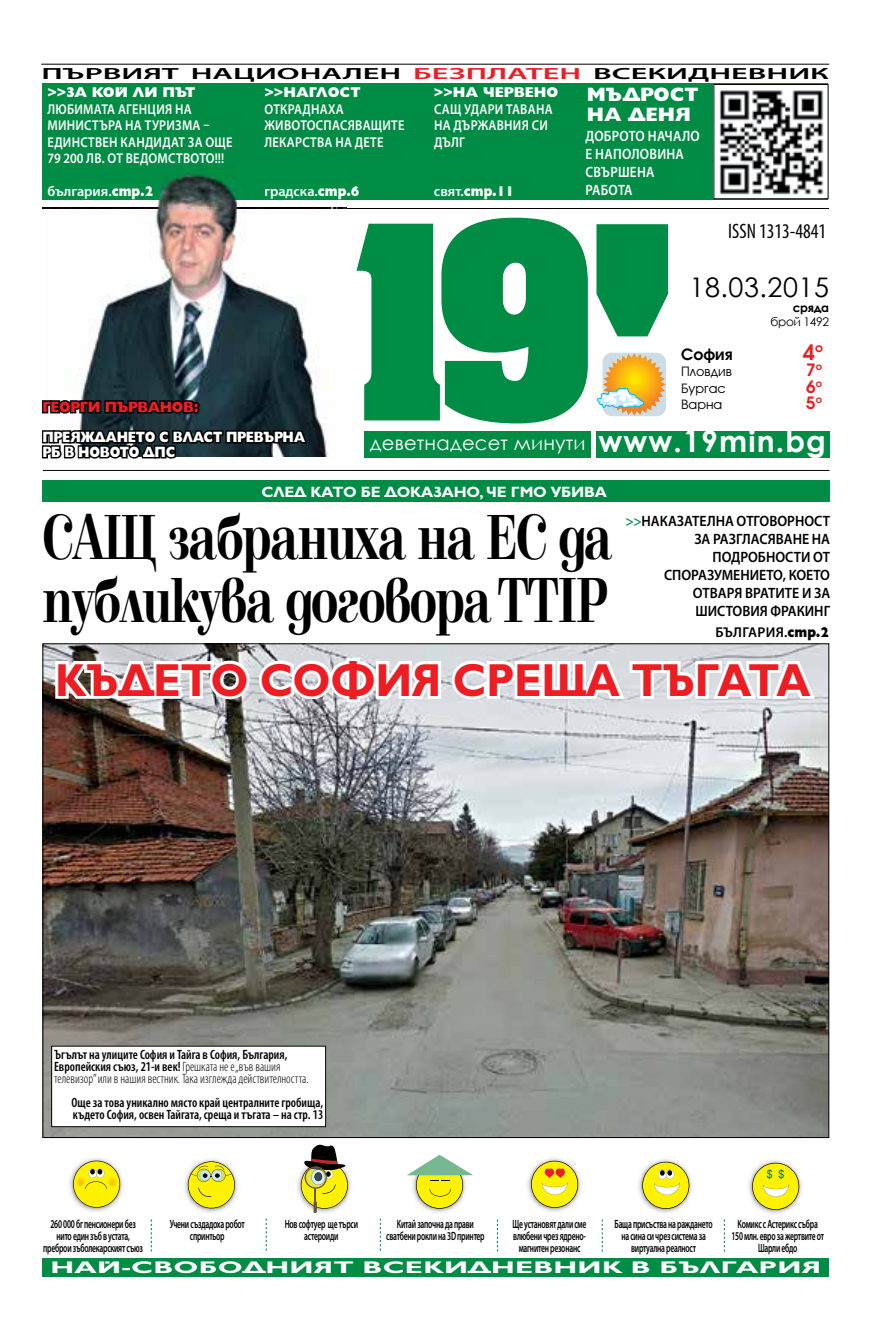
<style>
.page{position:relative;width:893px;height:1340px;background:#fff}
.page>*{position:absolute;margin:0;border:0;box-sizing:border-box;transform-origin:0 0}
.t1{font:700 66px/63px "Elfin CYR";letter-spacing:-.025em;color:#000;scale:.74 1}
.t2{font:700 46.5px "Gilt";letter-spacing:-.01em;color:#ed1d24;scale:.94 1}
.t3{font:700 29.85px "Century Gothic";letter-spacing:.04em;color:#fff}
.t4{font:27px "Century Gothic";letter-spacing:.02em;color:#000}
.t5{font:700 22.35px "Avanti CYR";color:#ed1d24}
.t6{font:condensed 21px "Myriad Pro";color:#000;scale:.95 1}
.t7{font:19.5px "Century Gothic";letter-spacing:.01em;color:#fff}
.t8{font:800 19.5px/19.5px "Gilt";color:#fff}
.t9{font:700 17.85px "Avanti CYR";color:#ed1d24}
.t10{font:700 16.95px "Gilt";letter-spacing:.01em;color:#fff;scale:1.68 1}
.t11{font:700 16.35px "Avanti CYR";color:#000}
.t12{font:600 16.2px "Myriad Pro";color:#000;scale:2 1}
.t13{font:600 15px/18px "Myriad Pro";color:#000;text-align:right;scale:.93 1}
.t14{font:600 15px/18px "Myriad Pro";letter-spacing:.02em;color:#fff;scale:.88 1}
.t15{font:800 15px/15px "Gilt";letter-spacing:-.02em;color:#fff;scale:.86 1}
.t16{font:700 15px "Gilt";letter-spacing:-.01em;color:#fff;scale:1.04 1}
.t17{font:800 15px "Gilt";letter-spacing:-.02em;color:#ed1d24;scale:.93 1}
.t18{font:600 14.25px/16.5px "Myriad Pro";letter-spacing:.02em;color:#fff;scale:.88 1}
.t19{font:800 14.25px "Gilt";color:#fff}
.t20{font:600 14.25px "Myriad Pro";color:#fff}
.t21{font:600 14.25px "Myriad Pro";letter-spacing:.02em;color:#000}
.t22{font:800 14.25px "Gilt";color:#fff;scale:.89 1}
.t23{font:300 condensed 13.5px/12px "Myriad Pro";color:#000;scale:.95 1}
.t24{font:600 condensed 13.5px/12px "Myriad Pro";color:#000;scale:.95 1}
.t25{font:13.35px "Avanti CYR";color:#000}
.t26{font:600 12px/12px "Myriad Pro";letter-spacing:-.03em;color:#000;text-align:center;scale:.63 1}
.t27{font:12px "Century Gothic";letter-spacing:-.03em;color:#000}
.t28{font:700 12px "Century Gothic";letter-spacing:-.03em;color:#000}
.s1{color:#ed1d24}
.s2{font-family:"Gilt";font-weight:800}
.s3{font-family:"Myriad Pro";font-weight:600}
.s4{color:#008c44}
.s5{font-weight:600}
</style>
<div class="page">
<svg style="left:596px;top:224px;width:72px;height:112px;background:#1e995a"></svg>
<div style="left:364px;top:431px;width:465px;height:27px;background:#008c44"></div>
<div style="left:591px;top:426px;width:5px;height:34px;background:#fff"></div>
<hr style="left:43px;top:208px;width:786px;height:1px;background:#000">
<svg style="left:356px;top:218px;width:232px;height:205px"></svg>
<hr style="left:43px;top:470px;width:786px;height:1px;background:#000">
<hr style="left:41px;top:64px;width:788px;height:1px;background:#000">
<div style="left:43px;top:83px;width:785px;height:117px;background:#008c44"></div>
<div style="left:714px;top:84px;width:114px;height:115px;background:#fff"></div>
<img style="left:719px;top:90px;width:105px;height:105px">
<svg style="left:602px;top:353px;width:64px;height:63px"></svg>
<img style="left:603px;top:353px;width:62px;height:63px">
<svg style="left:597px;top:388px;width:47px;height:21px"></svg>
<img style="left:43px;top:173px;width:304px;height:284px">
<img style="left:43px;top:208px;width:304px;height:1px">
<svg style="left:42px;top:395px;width:157px;height:21px;background:#272e31"></svg>
<div style="left:193px;top:402px;width:6px;height:7px;border:3px solid #000;border-radius:50%"></div>
<svg style="left:41px;top:423px;width:268px;height:36px;background:#252e32"></svg>
<div style="left:43px;top:480px;width:787px;height:22px;background:#008c44"></div>
<img style="left:424px;top:1208px;width:30px;height:5px">
<svg style="left:407px;top:1155px;width:66px;height:53px"></svg>
<svg style="left:151px;top:1219px;width:1px;height:32px"></svg>
<svg style="left:266px;top:1218px;width:1px;height:32px"></svg>
<svg style="left:380px;top:1218px;width:1px;height:32px"></svg>
<svg style="left:497px;top:1219px;width:1px;height:32px"></svg>
<svg style="left:602px;top:1219px;width:1px;height:32px"></svg>
<svg style="left:724px;top:1219px;width:1px;height:32px"></svg>
<img style="left:184px;top:1159px;width:54px;height:54px">
<svg style="left:188px;top:1161px;width:47px;height:47px;background:#e0db44"></svg>
<img style="left:748px;top:1160px;width:54px;height:54px">
<img style="left:45px;top:645px;width:782px;height:490px">
<svg style="left:52px;top:654px;width:767px;height:51px"></svg>
<img style="left:527px;top:1158px;width:54px;height:54px">
<svg style="left:531px;top:1160px;width:47px;height:47px"></svg>
<img style="left:69px;top:1158px;width:54px;height:54px">
<svg style="left:73px;top:1160px;width:47px;height:47px;background:#e8de3b"></svg>
<img style="left:297px;top:1173px;width:54px;height:40px">
<svg style="left:301px;top:1144px;width:47px;height:68px"></svg>
<div style="left:52px;top:1046px;width:274px;height:80px;background:#fff"></div>
<div style="left:51px;top:1045px;width:275px;height:82px;border:1px solid #000"></div>
<img style="left:638px;top:1159px;width:54px;height:54px">
<svg style="left:642px;top:1161px;width:47px;height:47px"></svg>
<div style="left:43px;top:1258px;width:786px;height:18px;background:#008c44"></div>
<svg style="left:752px;top:1162px;width:47px;height:47px"></svg>
<h3 class="t12" style="left:42px;top:63px;width:395px">ПЪРВИЯТ НАЦИОНАЛЕН <span class="s1">БЕЗПЛАТЕН</span> ВСЕКИДНЕВНИК</h3>
<p class="t19" style="left:47px;top:84px;width:150px">&gt;&gt;ЗА КОЙ ЛИ ПЪТ</p>
<p class="t18" style="left:47px;top:100px;width:212px">ЛЮБИМАТА АГЕНЦИЯ НА<br>МИНИСТЪРА НА ТУРИЗМА –<br>ЕДИНСТВЕН КАНДИДАТ ЗА ОЩЕ<br>79 200 ЛВ. ОТ ВЕДОМСТВОТО!!!</p>
<p class="t20" style="left:47px;top:182px;width:108px">българия.<span class="s2">стр.2</span></p>
<p class="t19" style="left:264px;top:84px;width:98px">&gt;&gt;НАГЛОСТ</p>
<p class="t18" style="left:264px;top:100px;width:161px">ОТКРАДНАХА<br>ЖИВОТОСПАСЯВАЩИТЕ<br>ЛЕКАРСТВА НА ДЕТЕ</p>
<p class="t20" style="left:264px;top:182px;width:97px">градска.<span class="s2">стр.6</span></p>
<p class="t19" style="left:434px;top:84px;width:126px">&gt;&gt;НА ЧЕРВЕНО</p>
<p class="t18" style="left:434px;top:100px;width:136px">САЩ УДАРИ ТАВАНА<br>НА ДЪРЖАВНИЯ СИ<br>ДЪЛГ</p>
<p class="t22" style="left:434px;top:183px;width:92px"><span class="s3">свят.</span>стр.11</p>
<h3 class="t8" style="left:587px;top:85px;width:113px">МЪДРОСТ<br>НА ДЕНЯ</h3>
<p class="t14" style="left:585px;top:127px;width:131px">ДОБРОТО НАЧАЛО<br>Е НАПОЛОВИНА<br>СВЪРШЕНА<br>РАБОТА</p>
<h3 class="t6" style="left:728px;top:218px;width:104px">ISSN 1313-4841</h3>
<p class="t17" style="left:43px;top:398px;width:170px">ГЕОРГИ ПЪРВАНОВ:</p>
<p class="t15" style="left:43px;top:429px;width:307px">ПРЕЯЖДАНЕТО С ВЛАСТ ПРЕВЪРНА<br>РБ В НОВОТО ДПС</p>
<h3 class="t7" style="left:370px;top:429px;width:217px">деветнадесет минути</h3>
<h3 class="t4" style="left:690px;top:268px;width:141px">18.03.2015</h3>
<p class="t28" style="left:793px;top:298px;width:38px">сряда</p>
<p class="t27" style="left:771px;top:313px;width:60px">брой 1492</p>
<h3 class="t11" style="left:681px;top:344px;width:53px">София</h3>
<h3 class="t5" style="left:803px;top:338px;width:21px">4<sup>о</sup></h3>
<p class="t25" style="left:681px;top:364px;width:52px">Пловдив</p>
<h3 class="t9" style="left:806px;top:359px;width:17px">7<sup>о</sup></h3>
<p class="t25" style="left:681px;top:380px;width:46px">Бургас</p>
<h3 class="t9" style="left:806px;top:375px;width:17px">6<sup>о</sup></h3>
<p class="t25" style="left:681px;top:397px;width:43px">Варна</p>
<h3 class="t9" style="left:806px;top:392px;width:17px">5<sup>о</sup></h3>
<h3 class="t3" style="left:598px;top:419px;width:229px">www.19min.bg</h3>
<p class="t16" style="left:261px;top:483px;width:334px">СЛЕД КАТО БЕ ДОКАЗАНО, ЧЕ ГМО УБИВА</p>
<h1 class="t1" style="left:43px;top:507px;width:772px">САЩ забраниха на ЕС да публикува договора TTIP</h1>
<p class="t13" style="left:625px;top:511px;width:222px"><span class="s4">&gt;&gt;</span>НАКАЗАТЕЛНА ОТГОВОРНОСТ<br>ЗА РАЗГЛАСЯВАНЕ НА<br>ПОДРОБНОСТИ ОТ<br>СПОРАЗУМЕНИЕТО, КОЕТО<br>ОТВАРЯ ВРАТИТЕ И ЗА<br>ШИСТОВИЯ ФРАКИНГ</p>
<p class="t21" style="left:715px;top:623px;width:115px">БЪЛГАРИЯ.<span class="s2">стр.2</span></p>
<h2 class="t2" style="left:55px;top:654px;width:805px">КЪДЕТО СОФИЯ СРЕЩА ТЪГАТА</h2>
<p class="t23" style="left:54px;top:1048px;width:269px"><span class="s5">Ъгълът на улиците София и Тайга в София, България,<br>Европейския съюз, 21-и век!</span> Грешката не е „във вашия телевизор” или в нашия вестник. Така изглежда действителността.</p>
<p class="t24" style="left:72px;top:1096px;width:267px">Още за това уникално място край централните гробища, където София, освен Тайгата, среща и тъгата – на стр. 13</p>
<p class="t26" style="left:43px;top:1217px;width:160px">260 000 бг пенсионери без нито един зъб в устата, преброи зъболекарският съюз</p>
<p class="t26" style="left:170px;top:1217px;width:121px">Учени създадоха робот спринтьор</p>
<p class="t26" style="left:285px;top:1217px;width:118px">Нов софтуер ще търси астероиди</p>
<p class="t26" style="left:386px;top:1217px;width:158px">Китай започна да прави сватбени рокли на 3D принтер</p>
<p class="t26" style="left:513px;top:1217px;width:119px">Ще установят дали сме влюбени чрез ядрено&shy;магнитен резонанс</p>
<p class="t26" style="left:614px;top:1217px;width:157px">Баща присъства на раждането на сина си чрез система за виртуална реалност</p>
<p class="t26" style="left:731px;top:1217px;width:149px">Комикс с Астерикс събра<br>150 млн. евро за жертвите от<br>Шарли ебдо</p>
<h3 class="t10" style="left:50px;top:1257px;width:460px">НАЙ-СВОБОДНИЯТ ВСЕКИДНЕВНИК В БЪЛГАРИЯ</h3>
</div>
